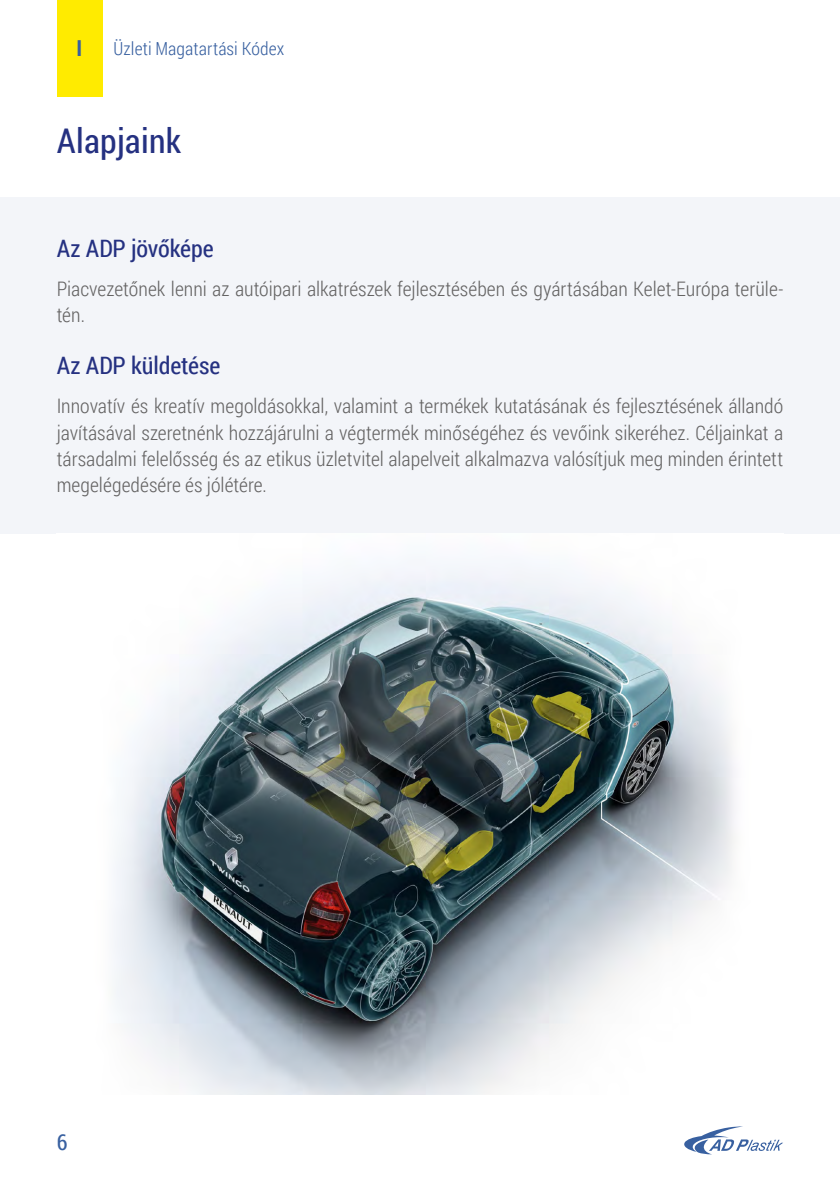
<style>
.page{position:relative;width:840px;height:1191px;background:#fff}
.page>*{position:absolute;margin:0;border:0;box-sizing:border-box;transform-origin:0 0}
.Head_1{font:34px "Roboto Condensed";letter-spacing:.01em;color:#253181}
.Subhead{font:24px "Roboto Condensed";color:#253181}
.t1{font:22px "Roboto Condensed";color:#3860a0}
.t2{font:700 22px "Roboto Condensed";color:#3860a0}
.Body{font:300 20px/26px "Roboto Condensed";color:#646363}
.t3{font:300 18px "Roboto Condensed";letter-spacing:.005em;color:#3860a0}
</style>
<div class="page">
<svg style="left:684px;top:1126px;width:98px;height:28px"></svg>
<div style="left:57px;top:0;width:45px;height:97px;background:#ffeb00"></div>
<div style="left:0;top:197px;width:839px;height:336px;background:#f3f5f9"></div>
<img style="left:114px;top:563px;width:621px;height:531px">
<p class="t2" style="left:77px;top:33px;width:7px">I</p>
<p class="t3" style="left:114px;top:36px;width:172px">Üzleti Magatartási Kódex</p>
<p class="Head_1" style="left:57px;top:117px;width:126px">Alapjaink</p>
<p class="Subhead" style="left:57px;top:232px;width:158px">Az ADP jövőképe</p>
<p class="Body" style="left:57px;top:275px;width:727px">Piacvezetőnek lenni az autóipari alkatrészek fejlesztésében és gyártásában Kelet-Európa terüle&shy;tén.</p>
<p class="Subhead" style="left:57px;top:349px;width:165px">Az ADP küldetése</p>
<p class="Body" style="left:57px;top:393px;width:727px;text-align:justify">Innovatív és kreatív megoldásokkal, valamint a termékek kutatásának és fejlesztésének állandó javításával szeretnénk hozzájárulni a végtermék minőségéhez és vevőink sikeréhez. Céljainkat a társadalmi felelősség és az etikus üzletvitel alapelveit alkalmazva valósítjuk meg minden érintett megelégedésére és jólétére.</p>
<p class="t1" style="left:57px;top:1127px;width:12px">6</p>
</div>
